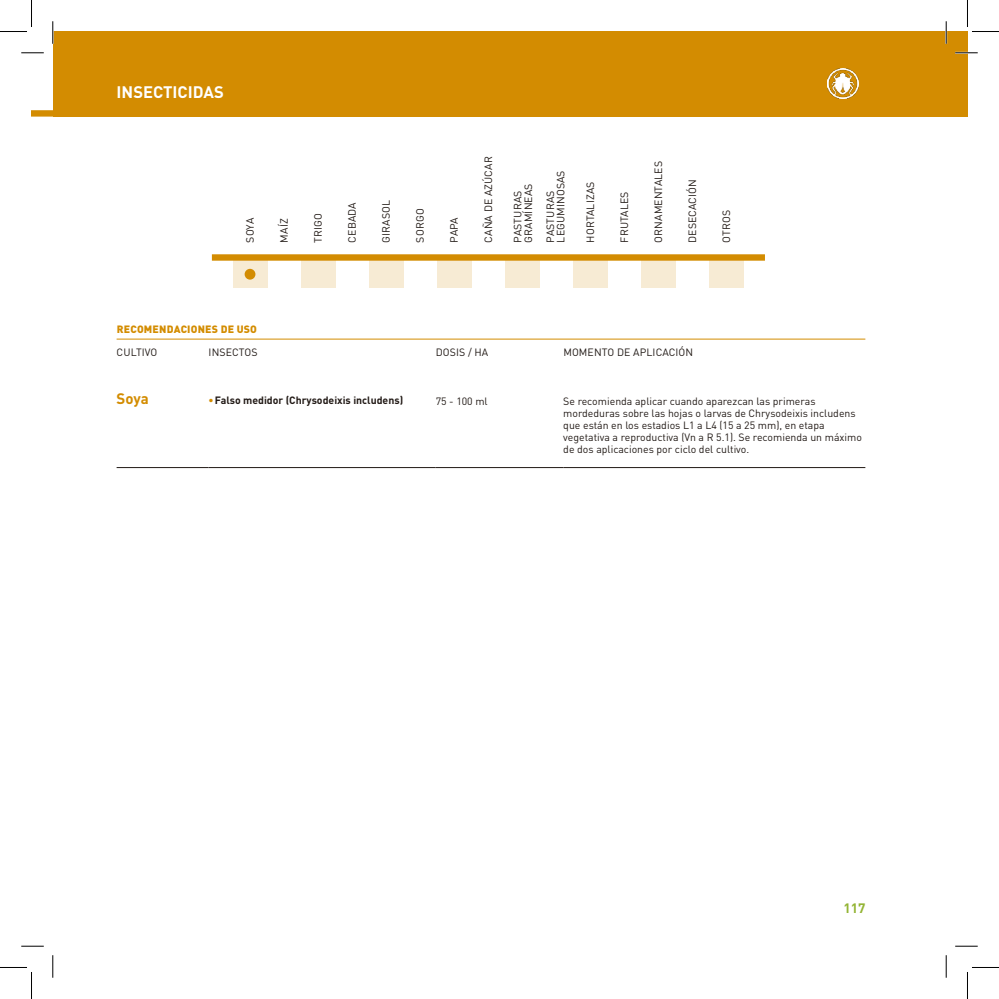
<style>
.page{position:relative;width:999px;height:999px;background:#fff}
.page>*{position:absolute;margin:0;border:0;box-sizing:border-box;transform-origin:0 0}
.t1{font:700 16.5px "DIN Pro";color:#fff}
.t2{font:700 15px "DIN Pro";color:#d38c01}
.t3{font:700 13.5px "DIN Pro";color:#93b434}
.t4{font:10.5px/12px "DIN Pro";color:#211915}
.t5{font:700 10.5px "DIN Pro";color:#211915}
.t6{font:900 10.5px "DIN Pro";letter-spacing:.02em;color:#d38c01}
.s1{color:#d38c01}
</style>
<div class="page">
<hr style="left:117px;top:339px;width:748px;height:1px;background:#d38c01">
<hr style="left:117px;top:467px;width:91px;height:1px;background:#211915">
<hr style="left:208px;top:467px;width:227px;height:1px;background:#211915">
<hr style="left:435px;top:467px;width:128px;height:1px;background:#211915">
<hr style="left:563px;top:467px;width:302px;height:1px;background:#211915">
<div style="left:233px;top:261px;width:34px;height:27px;background:#f7ebd4"></div>
<div style="left:301px;top:261px;width:34px;height:27px;background:#f7ebd4"></div>
<div style="left:369px;top:261px;width:34px;height:27px;background:#f7ebd4"></div>
<div style="left:437px;top:261px;width:34px;height:27px;background:#f7ebd4"></div>
<div style="left:505px;top:261px;width:34px;height:27px;background:#f7ebd4"></div>
<div style="left:573px;top:261px;width:34px;height:27px;background:#f7ebd4"></div>
<div style="left:641px;top:261px;width:34px;height:27px;background:#f7ebd4"></div>
<div style="left:709px;top:261px;width:34px;height:27px;background:#f7ebd4"></div>
<div style="left:212px;top:254px;width:553px;height:7px;background:#d38c01"></div>
<div style="left:244px;top:269px;width:11px;height:10px;background:#d38c01;border-radius:50%"></div>
<div style="left:32px;top:31px;width:935px;height:86px;background:#d38c01"></div>
<img style="left:827px;top:68px;width:31px;height:31px">
<hr style="left:21px;top:52px;width:23px;height:2px;background:#fff">
<hr style="left:955px;top:52px;width:22px;height:2px;background:#fff">
<hr style="left:52px;top:21px;width:2px;height:23px;background:#fff">
<hr style="left:945px;top:21px;width:2px;height:23px;background:#fff">
<svg style="left:21px;top:53px;width:23px;height:1px"></svg>
<svg style="left:955px;top:53px;width:22px;height:1px"></svg>
<svg style="left:21px;top:945px;width:23px;height:1px"></svg>
<svg style="left:955px;top:945px;width:22px;height:1px"></svg>
<svg style="left:53px;top:21px;width:1px;height:23px"></svg>
<svg style="left:53px;top:955px;width:1px;height:22px"></svg>
<svg style="left:945px;top:21px;width:1px;height:23px"></svg>
<svg style="left:945px;top:955px;width:1px;height:22px"></svg>
<svg style="left:0;top:0;width:32px;height:32px"></svg>
<svg style="left:0;top:967px;width:32px;height:31px"></svg>
<svg style="left:967px;top:0;width:31px;height:32px"></svg>
<svg style="left:967px;top:967px;width:31px;height:31px"></svg>
<h1 class="t1" style="left:117px;top:78px;width:109px">INSECTICIDAS</h1>
<p class="t4" style="left:243px;top:242px;width:26px;rotate:-90deg">SOYA</p>
<p class="t4" style="left:277px;top:242px;width:26px;rotate:-90deg">MAÍZ</p>
<p class="t4" style="left:311px;top:242px;width:31px;rotate:-90deg">TRIGO</p>
<p class="t4" style="left:345px;top:242px;width:42px;rotate:-90deg">CEBADA</p>
<p class="t4" style="left:379px;top:242px;width:44px;rotate:-90deg">GIRASOL</p>
<p class="t4" style="left:413px;top:242px;width:35px;rotate:-90deg">SORGO</p>
<p class="t4" style="left:447px;top:242px;width:27px;rotate:-90deg">PAPA</p>
<p class="t4" style="left:482px;top:242px;width:88px;rotate:-90deg">CAÑA DE AZÚCAR</p>
<p class="t4" style="left:512px;top:242px;width:61px;line-height:10.5px;rotate:-90deg">PASTURAS<br>GRAMÍNEAS</p>
<p class="t4" style="left:544px;top:242px;width:74px;line-height:10.5px;rotate:-90deg">PASTURAS<br>LEGUMINOSAS</p>
<p class="t4" style="left:584px;top:242px;width:62px;rotate:-90deg">HORTALIZAS</p>
<p class="t4" style="left:618px;top:242px;width:52px;rotate:-90deg">FRUTALES</p>
<p class="t4" style="left:652px;top:242px;width:83px;rotate:-90deg">ORNAMENTALES</p>
<p class="t4" style="left:686px;top:242px;width:64px;rotate:-90deg">DESECACIÓN</p>
<p class="t4" style="left:720px;top:242px;width:34px;rotate:-90deg">OTROS</p>
<p class="t6" style="left:117px;top:320px;width:142px">RECOMENDACIONES DE USO</p>
<p class="t4" style="left:117px;top:346px;width:42px">CULTIVO</p>
<p class="t4" style="left:208px;top:346px;width:50px">INSECTOS</p>
<p class="t4" style="left:435px;top:346px;width:54px">DOSIS / HA</p>
<p class="t4" style="left:563px;top:346px;width:131px">MOMENTO DE APLICACIÓN</p>
<h2 class="t2" style="left:117px;top:386px;width:34px">Soya</h2>
<p class="t5" style="left:208px;top:391px;width:196px"><span class="s1">•</span>Falso medidor (Chrysodeixis includens)</p>
<p class="t4" style="left:435px;top:394px;width:54px">75 - 100 ml</p>
<p class="t4" style="left:563px;top:394px;width:300px">Se recomienda aplicar cuando aparezcan las primeras mordeduras sobre las hojas o larvas de Chrysodeixis includens que están en los estadios L1 a L4 (15 a 25 mm), en etapa vegetativa a reproductiva (Vn a R 5.1). Se recomienda un máximo de dos aplicaciones por ciclo del cultivo.</p>
<p class="t3" style="left:843px;top:896px;width:23px">117</p>
</div>
